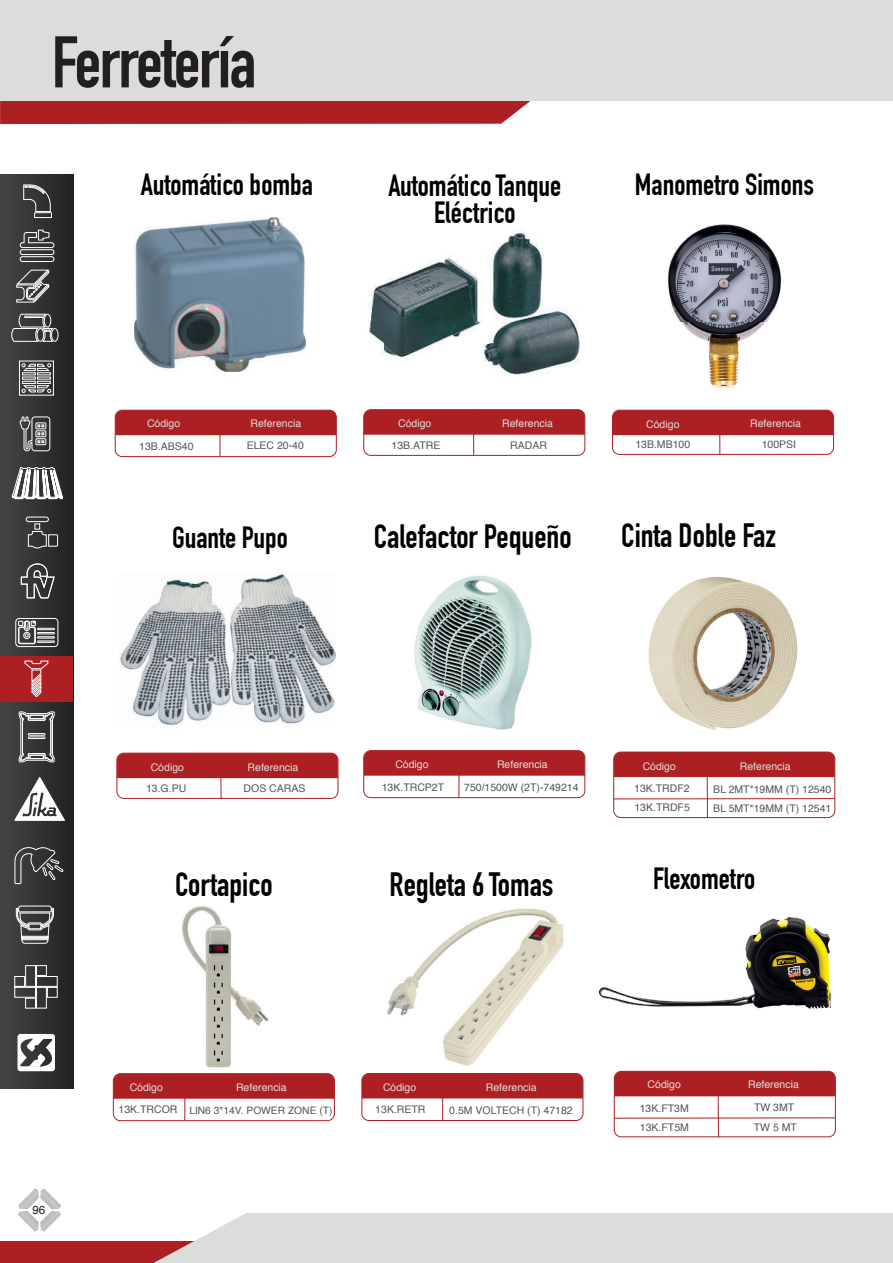
<style>
.page{position:relative;width:893px;height:1263px;background:#fff}
.page>*{position:absolute;margin:0;border:0;box-sizing:border-box;transform-origin:0 0}
.t1{font:700 71.7px "DIN Condensed";letter-spacing:-.02em;color:#231f20}
.t2{font:700 33px "DIN Condensed";color:#000001}
.t3{font:700 30px/27px "DIN Condensed";color:#000001;text-align:center}
.t4{font:11.55px "Helvetica";color:#231f20}
.t5{font:10.5px "Helvetica";color:#dedfde}
.t6{font:10.5px "Helvetica";color:#535557}
.t7{font:10.5px "Helvetica";color:#535758}
.t8{font:10.2px "Helvetica";color:#535557}
.s1{font-size:10.5px}
</style>
<div class="page">
<img style="left:368px;top:230px;width:218px;height:206px">
<img style="left:617px;top:224px;width:212px;height:186px">
<img style="left:583px;top:917px;width:248px;height:169px">
<div style="left:0;top:101px;width:531px;height:23px;background:#ac1f22"></div>
<div style="left:0;top:0;width:893px;height:101px;background:#dcdcdb"></div>
<svg style="left:18px;top:1188px;width:43px;height:44px"></svg>
<div style="left:0;top:1241px;width:231px;height:22px;background:#ac1f22"></div>
<div style="left:153px;top:1213px;width:740px;height:50px;background:#dcdcdb"></div>
<svg style="left:117px;top:753px;width:221px;height:46px"></svg>
<div style="left:117px;top:753px;width:221px;height:46px;border:1px solid #ac1f24;border-radius:7px"></div>
<hr style="left:220px;top:416px;width:1px;height:41px;background:#ac1f24">
<div style="left:115px;top:410px;width:221px;height:25px;background:#ac1f22"></div>
<div style="left:115px;top:410px;width:222px;height:47px;border:1px solid #ac1f24;border-radius:7px"></div>
<hr style="left:473px;top:409px;width:1px;height:46px;background:#ac1f24">
<div style="left:365px;top:410px;width:220px;height:25px;background:#ac1f22"></div>
<div style="left:363px;top:409px;width:222px;height:47px;border:1px solid #ac1f24;border-radius:7px"></div>
<hr style="left:719px;top:416px;width:1px;height:38px;background:#ac1f24">
<div style="left:612px;top:410px;width:221px;height:25px;background:#ac1f22"></div>
<div style="left:612px;top:410px;width:222px;height:45px;border:1px solid #ac1f24;border-radius:7px"></div>
<hr style="left:718px;top:1096px;width:1px;height:41px;background:#ac1f24">
<div style="left:614px;top:1071px;width:221px;height:25px;background:#ac1f22"></div>
<div style="left:614px;top:1071px;width:222px;height:66px;border:1px solid #ac1f24;border-radius:7px"></div>
<hr style="left:614px;top:1117px;width:221px;height:1px;background:#ac1f24">
<img style="left:414px;top:575px;width:118px;height:155px">
<hr style="left:459px;top:756px;width:1px;height:41px;background:#ac1f24">
<div style="left:365px;top:751px;width:220px;height:25px;background:#ac1f22"></div>
<div style="left:363px;top:750px;width:222px;height:48px;border:1px solid #ac1f24;border-radius:7px"></div>
<img style="left:387px;top:908px;width:177px;height:158px">
<img style="left:182px;top:906px;width:87px;height:162px">
<hr style="left:442px;top:1079px;width:1px;height:41px;background:#ac1f24">
<div style="left:363px;top:1073px;width:220px;height:25px;background:#ac1f22"></div>
<div style="left:361px;top:1073px;width:222px;height:48px;border:1px solid #ac1f24;border-radius:7px"></div>
<hr style="left:184px;top:1079px;width:1px;height:41px;background:#ac1f24">
<div style="left:114px;top:1074px;width:219px;height:25px;background:#ac1f22"></div>
<div style="left:113px;top:1073px;width:222px;height:48px;border:1px solid #ac1f24;border-radius:7px"></div>
<img style="left:648px;top:577px;width:150px;height:153px">
<hr style="left:707px;top:776px;width:1px;height:41px;background:#ac1f24">
<div style="left:614px;top:752px;width:221px;height:25px;background:#ac1f22"></div>
<div style="left:613px;top:752px;width:222px;height:66px;border:1px solid #ac1f24;border-radius:7px"></div>
<hr style="left:614px;top:798px;width:221px;height:1px;background:#ac1f24">
<img style="left:134px;top:217px;width:172px;height:154px">
<img style="left:120px;top:573px;width:216px;height:153px">
<div style="left:0;top:175px;width:73px;height:913px;background:linear-gradient(to right,#474645,#23231f)"></div>
<div style="left:0;top:656px;width:73px;height:45px;background:#ac1f22"></div>
<div style="left:26px;top:517px;width:23px;height:5px;border:1px solid #fff;border-radius:2px"></div>
<svg style="left:28px;top:523px;width:30px;height:26px"></svg>
<div style="left:20px;top:249px;width:34px;height:6px;border:1px solid #fff;border-radius:2px"></div>
<div style="left:20px;top:256px;width:34px;height:6px;border:1px solid #fff;border-radius:2px"></div>
<svg style="left:19px;top:229px;width:36px;height:19px"></svg>
<svg style="left:16px;top:905px;width:38px;height:39px"></svg>
<svg style="left:16px;top:269px;width:34px;height:34px"></svg>
<svg style="left:15px;top:563px;width:44px;height:84px"></svg>
<svg style="left:24px;top:660px;width:25px;height:38px"></svg>
<svg style="left:18px;top:711px;width:37px;height:53px"></svg>
<svg style="left:14px;top:847px;width:50px;height:37px"></svg>
<div style="left:36px;top:987px;width:11px;height:21px;border:1px solid #fff"></div>
<div style="left:47px;top:987px;width:11px;height:11px;border:1px solid #fff"></div>
<div style="left:36px;top:976px;width:22px;height:11px;border:1px solid #fff"></div>
<div style="left:36px;top:965px;width:11px;height:11px;border:1px solid #fff"></div>
<div style="left:25px;top:965px;width:11px;height:22px;border:1px solid #fff"></div>
<svg style="left:14px;top:976px;width:22px;height:22px"></svg>
<div style="left:25px;top:998px;width:11px;height:10px;border:1px solid #fff"></div>
<svg style="left:11px;top:360px;width:52px;height:140px"></svg>
<svg style="left:11px;top:313px;width:48px;height:29px"></svg>
<div style="left:34px;top:212px;width:18px;height:6px;border:1px solid #fff"></div>
<svg style="left:23px;top:184px;width:28px;height:28px"></svg>
<svg style="left:14px;top:777px;width:51px;height:44px"></svg>
<svg style="left:16px;top:1034px;width:40px;height:37px"></svg>
<h1 class="t1" style="left:52px;top:20px;width:206px">Ferretería</h1>
<h3 class="t3" style="left:141px;top:171px;width:173px">Automático bomba</h3>
<h3 class="t3" style="left:388px;top:172px;width:174px">AutomáticoTanque<br>Eléctrico</h3>
<h3 class="t3" style="left:635px;top:171px;width:181px">Manometro Simons</h3>
<p class="t5" style="left:147px;top:415px;width:35px">Código</p>
<p class="t5" style="left:250px;top:416px;width:52px">Referencia</p>
<p class="t6" style="left:139px;top:438px;width:56px">13B.ABS40</p>
<p class="t6" style="left:247px;top:438px;width:59px">ELEC 20-40</p>
<h3 class="t3" style="left:172px;top:524px;width:117px">Guante Pupo</h3>
<p class="t5" style="left:398px;top:415px;width:35px">Código</p>
<p class="t5" style="left:502px;top:415px;width:52px">Referencia</p>
<p class="t6" style="left:392px;top:437px;width:50px">13B.ATRE</p>
<p class="t6" style="left:510px;top:437px;width:38px">RADAR</p>
<h2 class="t2" style="left:374px;top:517px;width:199px">Calefactor Pequeño</h2>
<p class="t5" style="left:646px;top:416px;width:35px">Código</p>
<p class="t5" style="left:750px;top:415px;width:52px">Referencia</p>
<p class="t6" style="left:635px;top:437px;width:56px">13B.MB100</p>
<p class="t6" style="left:762px;top:437px;width:36px">100PSI</p>
<h2 class="t2" style="left:621px;top:516px;width:156px">Cinta Doble Faz</h2>
<p class="t4" style="left:33px;top:1201px;width:14px">96</p>
<p class="t5" style="left:151px;top:759px;width:35px">Código</p>
<p class="t6" style="left:146px;top:780px;width:42px">13.G.PU</p>
<p class="t6" style="left:244px;top:780px;width:63px">DOS CARAS</p>
<p class="t5" style="left:248px;top:759px;width:52px">Referencia</p>
<p class="t5" style="left:395px;top:756px;width:35px">Código</p>
<p class="t5" style="left:497px;top:757px;width:52px">Referencia</p>
<p class="t6" style="left:382px;top:780px;width:64px">13K.TRCP2T</p>
<p class="t6" style="left:464px;top:779px;width:116px">750/1500W (2T)-749214</p>
<p class="t5" style="left:643px;top:758px;width:35px">Código</p>
<p class="t5" style="left:740px;top:758px;width:52px">Referencia</p>
<p class="t7" style="left:634px;top:780px;width:57px">13K.TRDF2</p>
<p class="t7" style="left:713px;top:781px;width:120px">BL 2MT*19MM (T) 12540</p>
<p class="t7" style="left:634px;top:799px;width:57px">13K.TRDF5</p>
<p class="t7" style="left:713px;top:800px;width:120px">BL 5MT*19MM (T) 12541</p>
<h2 class="t2" style="left:175px;top:865px;width:99px">Cortapico</h2>
<h2 class="t2" style="left:390px;top:865px;width:165px">Regleta 6Tomas</h2>
<h3 class="t3" style="left:653px;top:865px;width:103px">Flexometro</h3>
<p class="t5" style="left:130px;top:1079px;width:35px">Código</p>
<p class="t5" style="left:236px;top:1079px;width:52px">Referencia</p>
<p class="t8" style="left:119px;top:1102px;width:215px"><span class="s1">13K.TRCOR</span> LIN6 3*14V. POWER ZONE (T)</p>
<p class="t5" style="left:383px;top:1079px;width:35px">Código</p>
<p class="t5" style="left:486px;top:1080px;width:52px">Referencia</p>
<p class="t6" style="left:375px;top:1101px;width:52px">13K.RETR</p>
<p class="t6" style="left:449px;top:1102px;width:125px">0.5M VOLTECH (T) 47182</p>
<p class="t5" style="left:648px;top:1077px;width:35px">Código</p>
<p class="t5" style="left:748px;top:1077px;width:52px">Referencia</p>
<p class="t7" style="left:640px;top:1100px;width:51px">13K.FT3M</p>
<p class="t7" style="left:754px;top:1099px;width:42px">TW 3MT</p>
<p class="t7" style="left:640px;top:1119px;width:51px">13K.FT5M</p>
<p class="t7" style="left:754px;top:1119px;width:45px">TW 5 MT</p>
</div>
